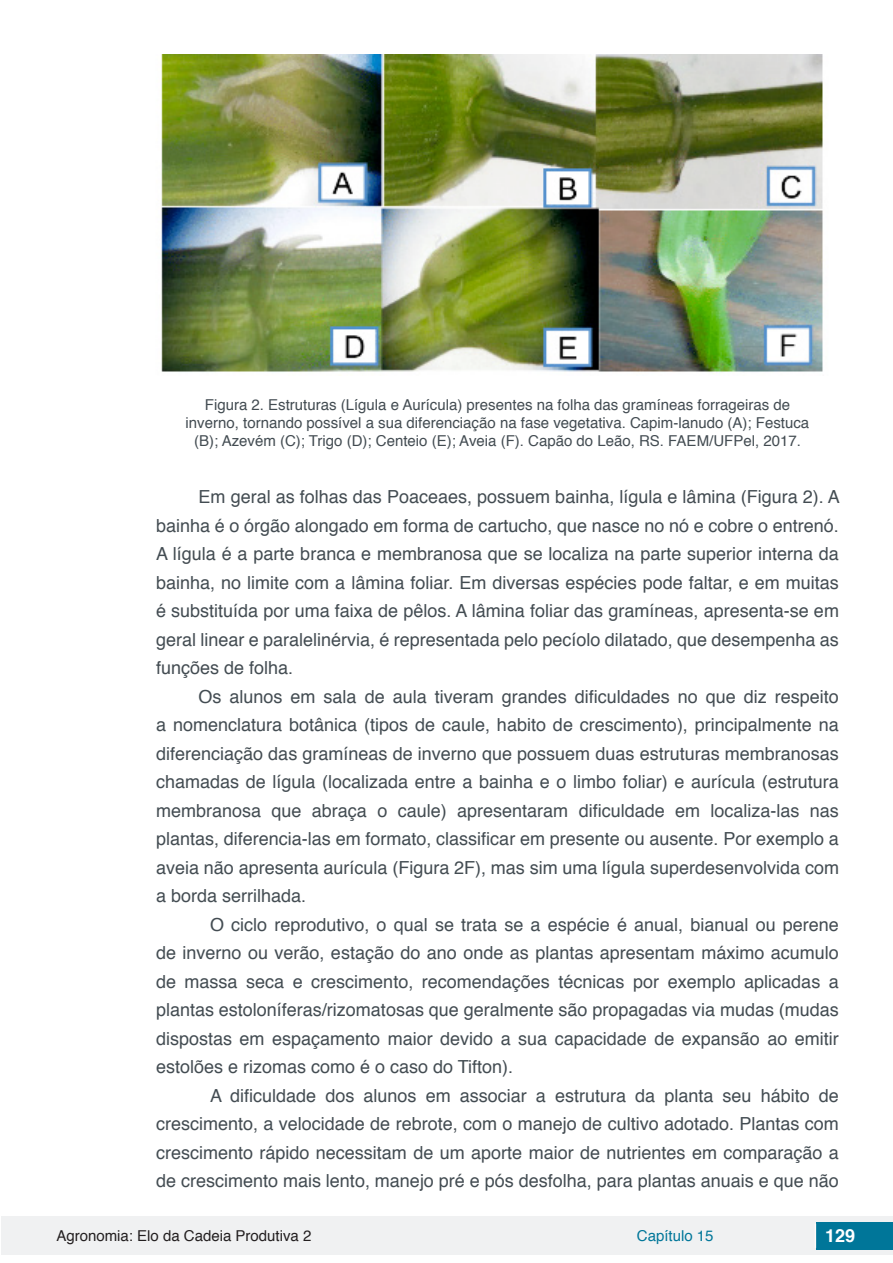
<style>
.page{position:relative;width:893px;height:1263px;background:#fff}
.page>*{position:absolute;margin:0;border:0;box-sizing:border-box;transform-origin:0 0}
.t1{font:18px/28.5px "Helvetica";color:#434c52;text-align:justify}
.t2{font:700 18px "Helvetica";color:#fff}
.t3{font:15px/18px "Helvetica";color:#434c52;text-align:center}
.t4{font:15px "Helvetica";color:#231f20}
.t5{font:15px "Helvetica";color:#007699}
</style>
<div class="page">
<div style="left:1px;top:1216px;width:891px;height:38px;background:#f0f1f2"></div>
<div style="left:816px;top:1222px;width:77px;height:27px;background:#007699"></div>
<svg style="left:815px;top:1224px;width:1px;height:24px"></svg>
<img style="left:161px;top:54px;width:662px;height:320px">
<p class="t3" style="left:186px;top:396px;width:625px">Figura 2. Estruturas (Lígula e Aurícula) presentes na folha das gramíneas forrageiras de inverno, tornando possível a sua diferenciação na fase vegetativa. Capim-lanudo (A); Festuca (B); Azevém (C); Trigo (D); Centeio (E); Aveia (F). Capão do Leão, RS. FAEM/UFPel, 2017.</p>
<p class="t1" style="left:156px;top:483px;width:685px;text-indent:43px">Em geral as folhas das Poaceaes, possuem bainha, lígula e lâmina (Figura 2). A bainha é o órgão alongado em forma de cartucho, que nasce no nó e cobre o entrenó.<br>A lígula é a parte branca e membranosa que se localiza na parte superior interna da bainha, no limite com a lâmina foliar. Em diversas espécies pode faltar, e em muitas é substituída por uma faixa de pêlos. A lâmina foliar das gramíneas, apresenta-se em geral linear e paralelinérvia, é representada pelo pecíolo dilatado, que desempenha as funções de folha.</p>
<p class="t1" style="left:156px;top:682px;width:684px;text-indent:43px">Os alunos em sala de aula tiveram grandes dificuldades no que diz respeito a nomenclatura botânica (tipos de caule, habito de crescimento), principalmente na diferenciação das gramíneas de inverno que possuem duas estruturas membranosas chamadas de lígula (localizada entre a bainha e o limbo foliar) e aurícula (estrutura membranosa que abraça o caule) apresentaram dificuldade em localiza-las nas plantas, diferencia-las em formato, classificar em presente ou ausente. Por exemplo a aveia não apresenta aurícula (Figura 2F), mas sim uma lígula superdesenvolvida com a borda serrilhada.</p>
<p class="t1" style="left:156px;top:910px;width:684px;text-indent:54px">O ciclo reprodutivo, o qual se trata se a espécie é anual, bianual ou perene de inverno ou verão, estação do ano onde as plantas apresentam máximo acumulo de massa seca e crescimento, recomendações técnicas por exemplo aplicadas a plantas estoloníferas/rizomatosas que geralmente são propagadas via mudas (mudas dispostas em espaçamento maior devido a sua capacidade de expansão ao emitir estolões e rizomas como é o caso do Tifton).</p>
<p class="t1" style="left:156px;top:1081px;width:684px;text-indent:54px">A dificuldade dos alunos em associar a estrutura da planta seu hábito de crescimento, a velocidade de rebrote, com o manejo de cultivo adotado. Plantas com crescimento rápido necessitam de um aporte maior de nutrientes em comparação a de crescimento mais lento, manejo pré e pós desfolha, para plantas anuais e que não</p>
<p class="t4" style="left:56px;top:1224px;width:257px">Agronomia: Elo da Cadeia Produtiva 2</p>
<p class="t5" style="left:637px;top:1224px;width:78px">Capítulo 15</p>
<p class="t2" style="left:825px;top:1221px;width:32px">129</p>
</div>
